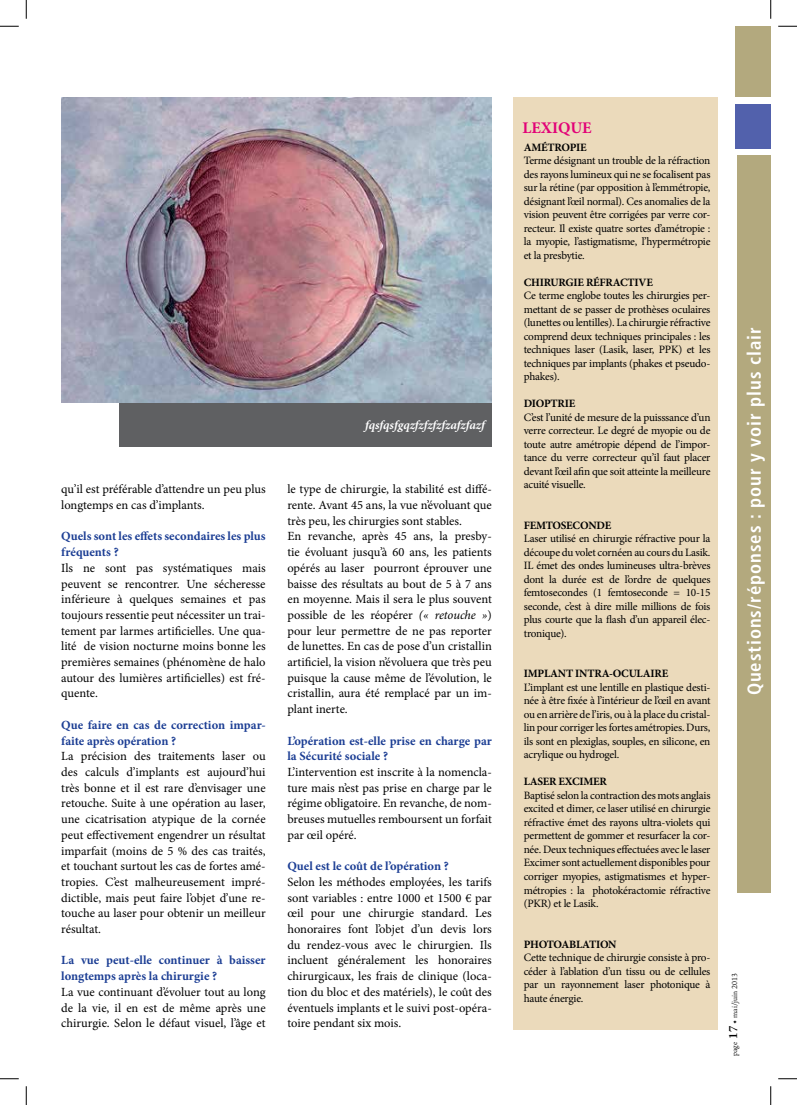
<style>
.page{position:relative;width:797px;height:1105px;background:#fff}
.page>*{position:absolute;margin:0;border:0;box-sizing:border-box;transform-origin:0 0}
.t1{font:700 condensed 18.75px "Frutiger";letter-spacing:.05em;color:#fff}
.t2{font:700 16.25px "Minion Pro";color:#e20177}
.t3{font:12.5px/15.8px "Minion Pro";color:#000;text-align:justify}
.t4{font:700 12.5px/15.8px "Minion Pro";color:#1c3e94}
.t5{font:italic 700 12.5px "Minion Pro";color:#fff}
.t6{font:11.25px/13.5px "Minion Pro";letter-spacing:-.02em;color:#000;text-align:justify}
.t7{font:700 11.25px "Minion Pro";letter-spacing:-.02em;color:#000}
.t8{font:300 8.12px "Adobe Jenson Pro";color:#000}
.s1{font-style:italic}
.s2{font-weight:600;font-size:12.5px}
.s3{font-weight:600;font-size:10px}
</style>
<div class="page">
<div style="left:735px;top:104px;width:35px;height:45px;background:#5261ac"></div>
<div style="left:737px;top:155px;width:33px;height:737px;background:#b3a97e"></div>
<div style="left:735px;top:26px;width:35px;height:71px;background:#b3a97e"></div>
<div style="left:513px;top:97px;width:204px;height:932px;background:#ebdabb"></div>
<div style="left:119px;top:402px;width:373px;height:44px;background:#5f6062"></div>
<img style="left:62px;top:97px;width:430px;height:305px">
<svg style="left:0;top:25px;width:19px;height:2px"></svg>
<svg style="left:778px;top:25px;width:19px;height:2px"></svg>
<svg style="left:0;top:1078px;width:19px;height:1px"></svg>
<svg style="left:778px;top:1078px;width:19px;height:1px"></svg>
<svg style="left:25px;top:0;width:2px;height:19px"></svg>
<svg style="left:25px;top:1086px;width:2px;height:19px"></svg>
<svg style="left:770px;top:0;width:1px;height:19px"></svg>
<svg style="left:770px;top:1086px;width:1px;height:19px"></svg>
<p class="t3" style="left:61px;top:481px;width:206px">qu’il est préférable d’attendre un peu plus longtemps en cas d’implants.</p>
<p class="t4" style="left:61px;top:528px;width:206px">Quels sont les effets secondaires les plus fréquents ?</p>
<p class="t3" style="left:61px;top:560px;width:206px">Ils ne sont pas systématiques mais peuvent se rencontrer. Une sécheresse inférieure à quelques semaines et pas toujours ressentie peut nécessiter un trai&shy;tement par larmes artificielles. Une qua&shy;lité de vision nocturne moins bonne les premières semaines (phénomène de halo autour des lumières artificielles) est fré&shy;quente.</p>
<p class="t4" style="left:61px;top:717px;width:206px">Que faire en cas de correction impar&shy;faite après opération ?</p>
<p class="t3" style="left:61px;top:748px;width:206px">La précision des traitements laser ou des calculs d’implants est aujourd’hui très bonne et il est rare d’envisager une retouche. Suite à une opération au laser, une cicatrisation atypique de la cornée peut effectivement engendrer un résultat imparfait (moins de 5 % des cas traités, et touchant surtout les cas de fortes amé&shy;tropies. C’est malheureusement impré&shy;dictible, mais peut faire l’objet d’une re&shy;touche au laser pour obtenir un meilleur résultat.</p>
<p class="t4" style="left:61px;top:952px;width:206px">La vue peut-elle continuer à baisser longtemps après la chirurgie ?</p>
<p class="t3" style="left:61px;top:984px;width:206px">La vue continuant d’évoluer tout au long de la vie, il en est de même après une chirurgie. Selon le défaut visuel, l’âge et</p>
<p class="t5" style="left:365px;top:416px;width:121px">fqsfqsfgqzfzfzfzfzafzfazf</p>
<p class="t3" style="left:287px;top:481px;width:206px;text-align:left">le type de chirurgie, la stabilité est diffé&shy;rente. Avant 45 ans, la vue n’évoluant que très peu, les chirurgies sont stables.<br>En revanche, après 45 ans, la presby&shy;tie évoluant jusqu’à 60 ans, les patients opérés au laser pourront éprouver une baisse des résultats au bout de 5 à 7 ans en moyenne. Mais il sera le plus souvent possible de les réopérer <span class="s1">(« retouche »</span>) pour leur permettre de ne pas reporter de lunettes. En cas de pose d’un cristallin artificiel, la vision n’évoluera que très peu puisque la cause même de l’évolution, le cristallin, aura été remplacé par un im&shy;plant inerte.</p>
<p class="t4" style="left:287px;top:732px;width:206px">L’opération est-elle prise en charge par la Sécurité sociale ?</p>
<p class="t3" style="left:287px;top:764px;width:206px">L’intervention est inscrite à la nomencla&shy;ture mais n’est pas prise en charge par le régime obligatoire. En revanche, de nom&shy;breuses mutuelles remboursent un forfait par œil opéré.</p>
<p class="t4" style="left:287px;top:858px;width:163px">Quel est le coût de l’opération ?</p>
<p class="t3" style="left:287px;top:874px;width:206px">Selon les méthodes employées, les tarifs sont variables : entre 1000 et 1500 € par œil pour une chirurgie standard. Les honoraires font l’objet d’un devis lors du rendez-vous avec le chirurgien. Ils incluent généralement les honoraires chirurgicaux, les frais de clinique (loca&shy;tion du bloc et des matériels), le coût des éventuels implants et le suivi post-opéra&shy;toire pendant six mois.</p>
<h2 class="t2" style="left:522px;top:116px;width:71px">LEXIQUE</h2>
<p class="t7" style="left:523px;top:139px;width:65px">AMÉTROPIE</p>
<p class="t6" style="left:523px;top:154px;width:188px">Terme désignant un trouble de la réfraction des rayons lumineux qui ne se focalisent pas sur la rétine (par opposition à l’emmétropie, désignant l’œil normal). Ces anomalies de la vision peuvent être corrigées par verre cor&shy;recteur. Il existe quatre sortes d’amétropie : la myopie, l’astigmatisme, l’hypermétropie et la presbytie.</p>
<p class="t7" style="left:523px;top:274px;width:131px">CHIRURGIE RÉFRACTIVE</p>
<p class="t6" style="left:523px;top:289px;width:188px">Ce terme englobe toutes les chirurgies per&shy;mettant de se passer de prothèses oculaires (lunettes ou lentilles). La chirurgie réfractive comprend deux techniques principales : les techniques laser (Lasik, laser, PPK) et les techniques par implants (phakes et pseudo&shy;phakes).</p>
<p class="t7" style="left:523px;top:396px;width:53px">DIOPTRIE</p>
<p class="t6" style="left:523px;top:411px;width:188px">C’est l’unité de mesure de la puisssance d’un verre correcteur. Le degré de myopie ou de toute autre amétropie dépend de l’impor&shy;tance du verre correcteur qu’il faut placer devant l’œil afin que soit atteinte la meilleure acuité visuelle.</p>
<p class="t7" style="left:523px;top:517px;width:89px">FEMTOSECONDE</p>
<p class="t6" style="left:523px;top:532px;width:188px">Laser utilisé en chirurgie réfractive pour la découpe du volet cornéen au cours du Lasik.<br>IL émet des ondes lumineuses ultra-brèves dont la durée est de l’ordre de quelques femtosecondes (1 femtoseconde = 10-15 seconde, c’est à dire mille millions de fois plus courte que la flash d’un appareil élec&shy;tronique).</p>
<p class="t7" style="left:523px;top:666px;width:146px">IMPLANT INTRA-OCULAIRE</p>
<p class="t6" style="left:523px;top:681px;width:188px">L’implant est une lentille en plastique desti&shy;née à être fixée à l’intérieur de l’œil en avant ou en arrière de l’iris, ou à la place du cristal&shy;lin pour corriger les fortes amétropies. Durs, ils sont en plexiglas, souples, en silicone, en acrylique ou hydrogel.</p>
<p class="t7" style="left:523px;top:774px;width:85px">LASER EXCIMER</p>
<p class="t6" style="left:523px;top:789px;width:188px">Baptisé selon la contraction des mots anglais excited et dimer, ce laser utilisé en chirurgie réfractive émet des rayons ultra-violets qui permettent de gommer et resurfacer la cor&shy;née. Deux techniques effectuées avec le laser Excimer sont actuellement disponibles pour corriger myopies, astigmatismes et hyper&shy;métropies : la photokéractomie réfractive (PKR) et le Lasik.</p>
<p class="t7" style="left:523px;top:936px;width:94px">PHOTOABLATION</p>
<p class="t6" style="left:523px;top:951px;width:188px">Cette technique de chirurgie consiste à pro&shy;céder à l’ablation d’un tissu ou de cellules par un rayonnement laser photonique à haute énergie.</p>
<h1 class="t1" style="left:743px;top:695px;width:370px;rotate:-90deg">Questions/réponses : pour y voir plus clair</h1>
<p class="t8" style="left:730px;top:1056px;width:84px;rotate:-90deg">page <span class="s2">17</span> <span class="s3">•</span> mai/juin 2013</p>
</div>
